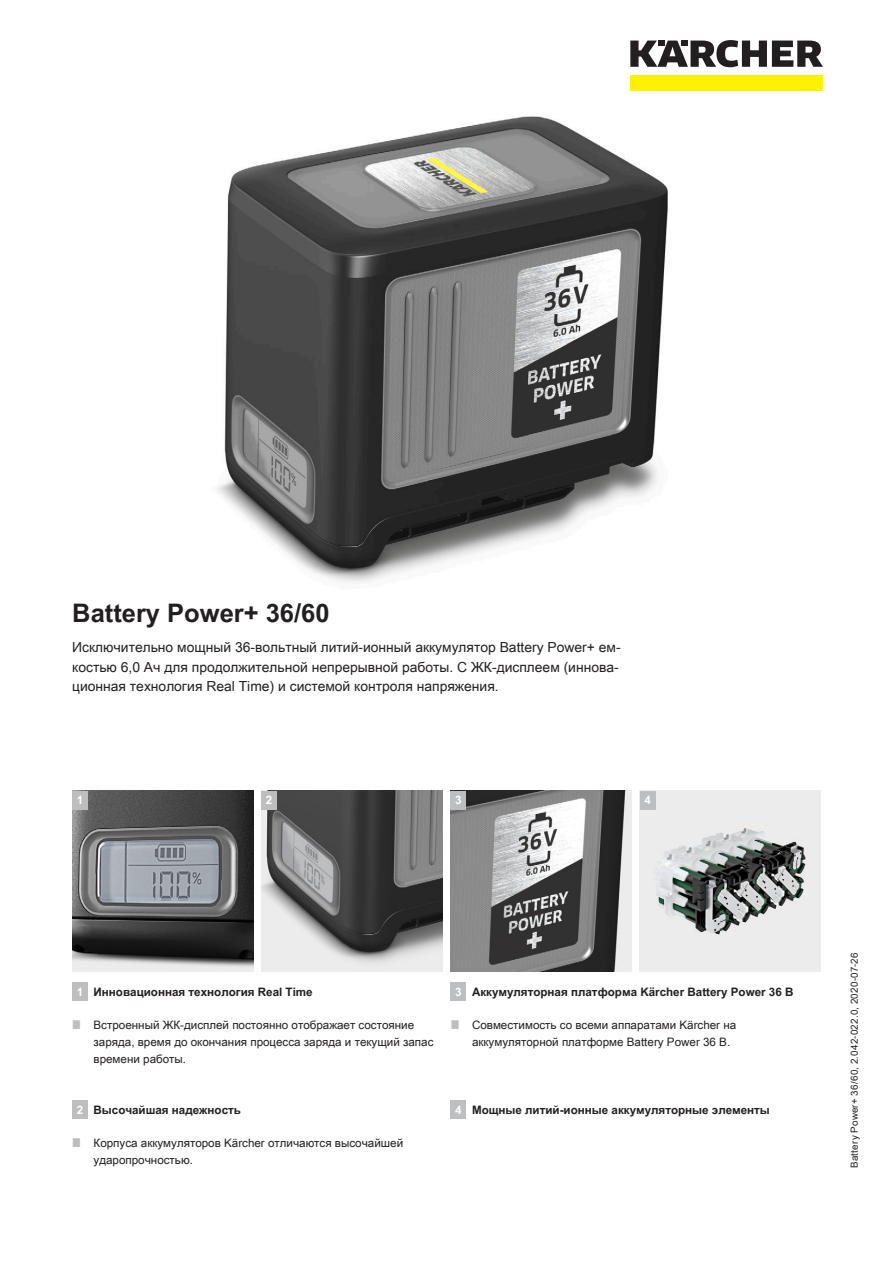
<style>
.page{position:relative;width:893px;height:1263px;background:#fff}
.page>*{position:absolute;margin:0;border:0;box-sizing:border-box;transform-origin:0 0}
.t1{font:700 25.5px "Arial Unicode MS";color:#231f20}
.t2{font:13.8px/19.5px "Arial Unicode MS";color:#231f20}
.t3{font:11.7px/17.2px "Arial Unicode MS";color:#231f20}
.t4{font:700 11.7px "Arial Unicode MS";color:#231f20}
.t5{font:700 11.7px "Arial Unicode MS";color:#fff}
.t6{font:9.75px "Arial Unicode MS";letter-spacing:.02em;color:#231f20}
</style>
<div class="page">
<div style="left:630px;top:75px;width:193px;height:16px;background:#fff200"></div>
<svg style="left:630px;top:40px;width:193px;height:27px"></svg>
<img style="left:217px;top:116px;width:451px;height:468px">
<img style="left:72px;top:791px;width:181px;height:181px">
<img style="left:261px;top:791px;width:181px;height:181px">
<img style="left:451px;top:791px;width:180px;height:181px">
<img style="left:640px;top:791px;width:181px;height:181px">
<div style="left:72px;top:791px;width:16px;height:19px;background:#bcbec0"></div>
<div style="left:261px;top:791px;width:16px;height:19px;background:#bcbec0"></div>
<div style="left:451px;top:791px;width:15px;height:19px;background:#bcbec0"></div>
<div style="left:640px;top:791px;width:15px;height:19px;background:#bcbec0"></div>
<div style="left:72px;top:982px;width:16px;height:19px;background:#bcbec0"></div>
<div style="left:72px;top:1100px;width:16px;height:19px;background:#bcbec0"></div>
<div style="left:451px;top:982px;width:15px;height:19px;background:#bcbec0"></div>
<div style="left:451px;top:1100px;width:15px;height:19px;background:#bcbec0"></div>
<h1 class="t1" style="left:72px;top:594px;width:259px">Battery Power+ 36/60</h1>
<p class="t2" style="left:72px;top:637px;width:550px">Исключительно мощный 36-вольтный литий-ионный аккумулятор Battery Power+ ем&shy;костью 6,0 Ач для продолжительной непрерывной работы. С ЖК-дисплеем (иннова&shy;ционная технология Real Time) и системой контроля напряжения.</p>
<p class="t5" style="left:77px;top:792px;width:8px">1</p>
<p class="t5" style="left:266px;top:792px;width:8px">2</p>
<p class="t5" style="left:455px;top:792px;width:8px">3</p>
<p class="t5" style="left:644px;top:792px;width:8px">4</p>
<p class="t5" style="left:77px;top:983px;width:8px">1</p>
<p class="t5" style="left:77px;top:1101px;width:8px">2</p>
<p class="t4" style="left:94px;top:983px;width:221px">Инновационная технология Real Time</p>
<p class="t3" style="left:94px;top:1016px;width:341px">Встроенный ЖК-дисплей постоянно отображает состояние заряда, время до окончания процесса заряда и текущий запас времени работы.</p>
<p class="t4" style="left:94px;top:1101px;width:149px">Высочайшая надежность</p>
<p class="t3" style="left:94px;top:1134px;width:311px">Корпуса аккумуляторов Kärcher отличаются высочайшей ударопрочностью.</p>
<p class="t5" style="left:455px;top:983px;width:8px">3</p>
<p class="t4" style="left:472px;top:983px;width:323px">Аккумуляторная платформа Kärcher Battery Power 36 В</p>
<p class="t3" style="left:472px;top:1016px;width:266px">Совместимость со всеми аппаратами Kärcher на аккумуляторной платформе Battery Power 36 В.</p>
<p class="t5" style="left:455px;top:1101px;width:8px">4</p>
<p class="t4" style="left:472px;top:1101px;width:299px">Мощные литий-ионные аккумуляторные элементы</p>
<p class="t6" style="left:847px;top:1168px;width:217px;rotate:-90deg">Battery Power+ 36/60, 2.042-022.0, 2020-07-26</p>
</div>
